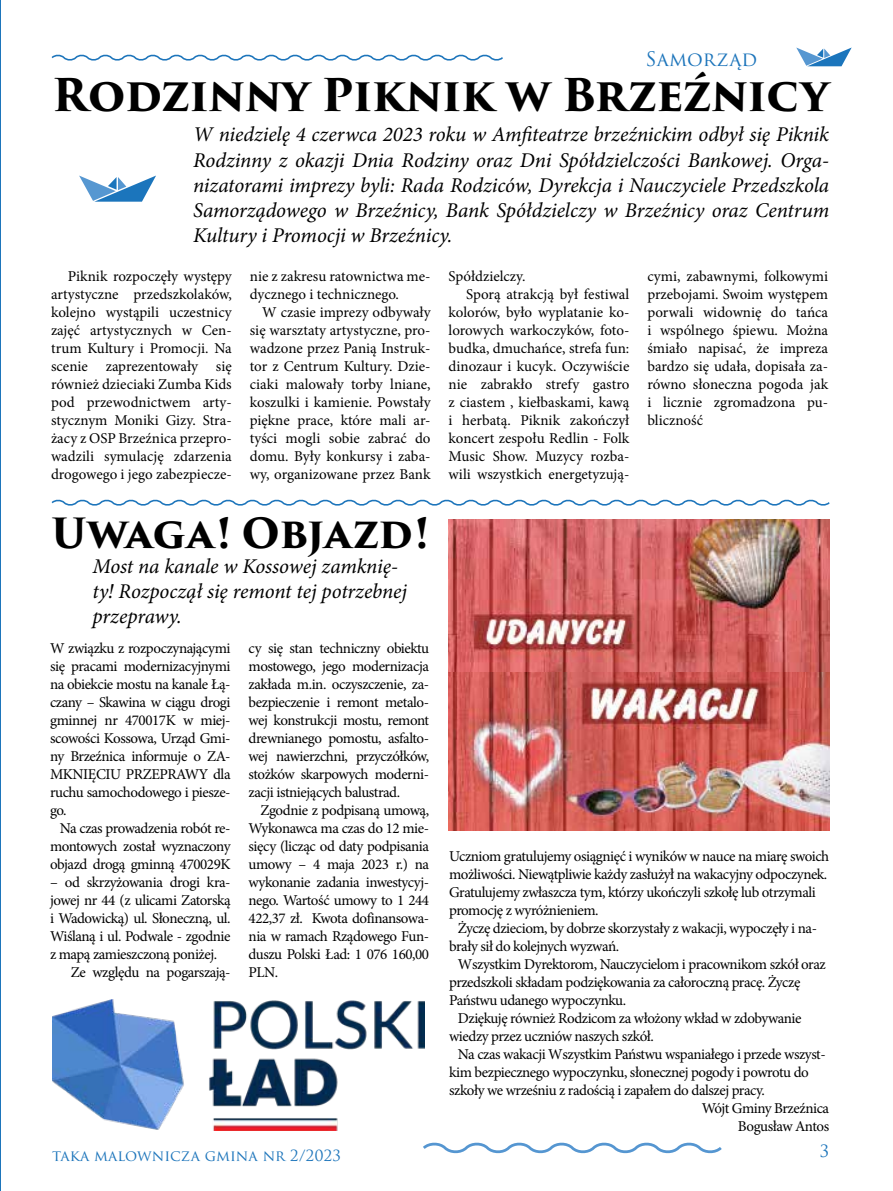
<style>
.page{position:relative;width:893px;height:1191px;background:#fff}
.page>*{position:absolute;margin:0;border:0;box-sizing:border-box;transform-origin:0 0}
.t1{font:700 43.95px "Trajan Pro 3";letter-spacing:-.02em;color:#000}
.t2{font:700 40.5px "Trajan Pro 3";letter-spacing:-.01em;color:#000}
.t3{font:italic 21px/25.2px "Minion Pro";letter-spacing:-.005em;color:#000;text-align:justify}
.t4{font:19.5px "Trajan Pro 3";letter-spacing:.01em;color:#1d75bb}
.t5{font:16.5px "Trajan Pro 3";color:#1d75bb}
.t6{font:15px/18px "Minion Pro";letter-spacing:-.03em;color:#000;text-align:justify}
.t7{font:15px/18px "Minion Pro";color:#000}
.t8{font:15px "Minion Pro";letter-spacing:-.005em;color:#000}
.t9{font:15px "Trajan Pro 3";color:#1d75bb}
</style>
<div class="page">
<svg style="left:796px;top:47px;width:56px;height:19px"></svg>
<svg style="left:51px;top:54px;width:452px;height:7px"></svg>
<svg style="left:423px;top:1142px;width:299px;height:12px"></svg>
<hr style="left:0;top:0;width:1px;height:1191px;background:#1d75bb">
<svg style="left:51px;top:499px;width:779px;height:7px"></svg>
<img style="left:52px;top:999px;width:373px;height:131px">
<svg style="left:79px;top:176px;width:77px;height:26px"></svg>
<img style="left:448px;top:671px;width:381px;height:159px">
<img style="left:448px;top:520px;width:381px;height:151px">
<h3 class="t4" style="left:646px;top:46px;width:113px">SAMORZĄD</h3>
<h1 class="t1" style="left:52px;top:62px;width:779px">Rodzinny Piknik w Brzeźnicy</h1>
<p class="t3" style="left:193px;top:122px;width:638px">W niedzielę 4 czerwca 2023 roku w Amfiteatrze brzeźnickim odbył się Piknik Rodzinny z okazji Dnia Rodziny oraz Dni Spółdzielczości Bankowej. Orga&shy;nizatorami imprezy byli: Rada Rodziców, Dyrekcja i Nauczyciele Przedszkola Samorządowego w Brzeźnicy, Bank Spółdzielczy w Brzeźnicy oraz Centrum Kultury i Promocji w Brzeźnicy.</p>
<p class="t6" style="left:51px;top:267px;width:182px;text-indent:17px">Piknik rozpoczęły występy artystyczne przedszkolaków, kolejno wystąpili uczestnicy zajęć artystycznych w Cen&shy;trum Kultury i Promocji. Na scenie zaprezentowały się również dzieciaki Zumba Kids pod przewodnictwem arty&shy;stycznym Moniki Gizy. Stra&shy;żacy z OSP Brzeźnica przepro&shy;wadzili symulację zdarzenia drogowego i jego zabezpiecze-</p>
<p class="t7" style="left:250px;top:267px;width:182px">nie z zakresu ratownictwa me&shy;dycznego i technicznego.</p>
<p class="t6" style="left:250px;top:303px;width:182px;text-indent:12px">W czasie imprezy odbywały się warsztaty artystyczne, pro&shy;wadzone przez Panią Instruk&shy;tor z Centrum Kultury. Dzie&shy;ciaki malowały torby lniane, koszulki i kamienie. Powstały piękne prace, które mali ar&shy;tyści mogli sobie zabrać do domu. Były konkursy i zaba&shy;wy, organizowane przez Bank</p>
<h2 class="t2" style="left:51px;top:503px;width:379px">Uwaga! Objazd!</h2>
<h3 class="t3" style="left:93px;top:553px;width:316px;text-align:left">Most na kanale w Kossowej zamknię&shy;ty! Rozpoczął się remont tej potrzebnej przeprawy.</h3>
<p class="t6" style="left:50px;top:639px;width:182px">W związku z rozpoczynającymi się pracami modernizacyjnymi na obiekcie mostu na kanale Łą&shy;czany – Skawina w ciągu drogi gminnej nr 470017K w miej&shy;scowości Kossowa, Urząd Gmi&shy;ny Brzeźnica informuje o ZA-MKNIĘCIU PRZEPRAWY dla ruchu samochodowego i piesze&shy;go.</p>
<p class="t6" style="left:50px;top:819px;width:182px;text-indent:10px">Na czas prowadzenia robót re&shy;montowych został wyznaczony objazd drogą gminną 470029K</p>
<p class="t6" style="left:50px;top:873px;width:182px">– od skrzyżowania drogi kra-</p>
<p class="t6" style="left:50px;top:891px;width:182px">jowej nr 44 (z ulicami Zatorską</p>
<p class="t6" style="left:50px;top:909px;width:182px">i Wadowicką) ul. Słoneczną, ul.</p>
<p class="t6" style="left:50px;top:927px;width:182px">Wiślaną i ul. Podwale - zgodnie</p>
<p class="t6" style="left:50px;top:945px;width:169px">z mapą zamieszczoną poniżej.</p>
<p class="t6" style="left:71px;top:963px;width:161px">Ze względu na pogarszają-</p>
<p class="t6" style="left:249px;top:639px;width:182px">cy się stan techniczny obiektu mostowego, jego modernizacja zakłada m.in. oczyszczenie, za&shy;bezpieczenie i remont metalo&shy;wej konstrukcji mostu, remont drewnianego pomostu, asfalto&shy;wej nawierzchni, przyczółków, stożków skarpowych moderni&shy;zacji istniejących balustrad.</p>
<p class="t6" style="left:249px;top:801px;width:182px;text-indent:12px">Zgodnie z podpisaną umową, Wykonawca ma czas do 12 mie&shy;sięcy (licząc od daty podpisania umowy – 4 maja 2023 r.) na wykonanie zadania inwestycyj&shy;nego. Wartość umowy to 1 244<br>422,37 zł. Kwota dofinansowa&shy;nia w ramach Rządowego Fun&shy;duszu Polski Ład: 1 076 160,00<br>PLN.</p>
<p class="t7" style="left:449px;top:267px;width:78px">Spółdzielczy.</p>
<p class="t7" style="left:466px;top:285px;width:165px">Sporą atrakcją był festiwal</p>
<p class="t8" style="left:449px;top:302px;width:182px">kolorów, było wyplatanie ko-</p>
<p class="t8" style="left:449px;top:320px;width:182px">lorowych warkoczyków, foto-</p>
<p class="t7" style="left:449px;top:339px;width:182px">budka, dmuchańce, strefa fun:</p>
<p class="t7" style="left:449px;top:357px;width:182px">dinozaur i kucyk. Oczywiście</p>
<p class="t7" style="left:449px;top:375px;width:182px">nie zabrakło strefy gastro</p>
<p class="t7" style="left:449px;top:393px;width:182px">z ciastem , kiełbaskami, kawą</p>
<p class="t7" style="left:449px;top:411px;width:182px">i herbatą. Piknik zakończył</p>
<p class="t7" style="left:449px;top:429px;width:182px">koncert zespołu Redlin - Folk</p>
<p class="t8" style="left:449px;top:446px;width:182px">Music Show. Muzycy rozba-</p>
<p class="t7" style="left:449px;top:465px;width:182px">wili wszystkich energetyzują-</p>
<p class="t6" style="left:647px;top:267px;width:182px">cymi, zabawnymi, folkowymi przebojami. Swoim występem porwali widownię do tańca i wspólnego śpiewu. Można śmiało napisać, że impreza bardzo się udała, dopisała za&shy;równo słoneczna pogoda jak i licznie zgromadzona pu&shy;bliczność</p>
<p class="t6" style="left:449px;top:847px;width:382px">Uczniom gratulujemy osiągnięć i wyników w nauce na miarę swoich</p>
<p class="t6" style="left:449px;top:865px;width:380px">możliwości. Niewątpliwie każdy zasłużył na wakacyjny odpoczynek.</p>
<p class="t6" style="left:449px;top:883px;width:368px">Gratulujemy zwłaszcza tym, którzy ukończyli szkołę lub otrzymali</p>
<p class="t6" style="left:449px;top:901px;width:151px">promocję z wyróżnieniem.</p>
<p class="t6" style="left:458px;top:919px;width:360px">Życzę dzieciom, by dobrze skorzystały z wakacji, wypoczęły i na-</p>
<p class="t6" style="left:449px;top:937px;width:172px">brały sił do kolejnych wyzwań.</p>
<p class="t6" style="left:458px;top:955px;width:369px">Wszystkim Dyrektorom, Nauczycielom i pracownikom szkół oraz</p>
<p class="t6" style="left:449px;top:973px;width:353px">przedszkoli składam podziękowania za całoroczną pracę. Życzę</p>
<p class="t6" style="left:449px;top:991px;width:179px">Państwu udanego wypoczynku.</p>
<p class="t6" style="left:458px;top:1009px;width:345px">Dziękuję również Rodzicom za włożony wkład w zdobywanie</p>
<p class="t6" style="left:449px;top:1027px;width:206px">wiedzy przez uczniów naszych szkół.</p>
<p class="t6" style="left:458px;top:1045px;width:369px">Na czas wakacji Wszystkim Państwu wspaniałego i przede wszyst-</p>
<p class="t6" style="left:449px;top:1063px;width:361px">kim bezpiecznego wypoczynku, słonecznej pogody i powrotu do</p>
<p class="t6" style="left:449px;top:1081px;width:317px">szkoły we wrześniu z radością i zapałem do dalszej pracy.</p>
<p class="t6" style="left:702px;top:1099px;width:129px">Wójt Gminy Brzeźnica</p>
<p class="t6" style="left:738px;top:1117px;width:93px">Bogusław Antos</p>
<p class="t9" style="left:52px;top:1145px;width:290px">TAKA MALOWNICZA GMINA NR 2/2023</p>
<p class="t5" style="left:820px;top:1139px;width:11px">3</p>
</div>
